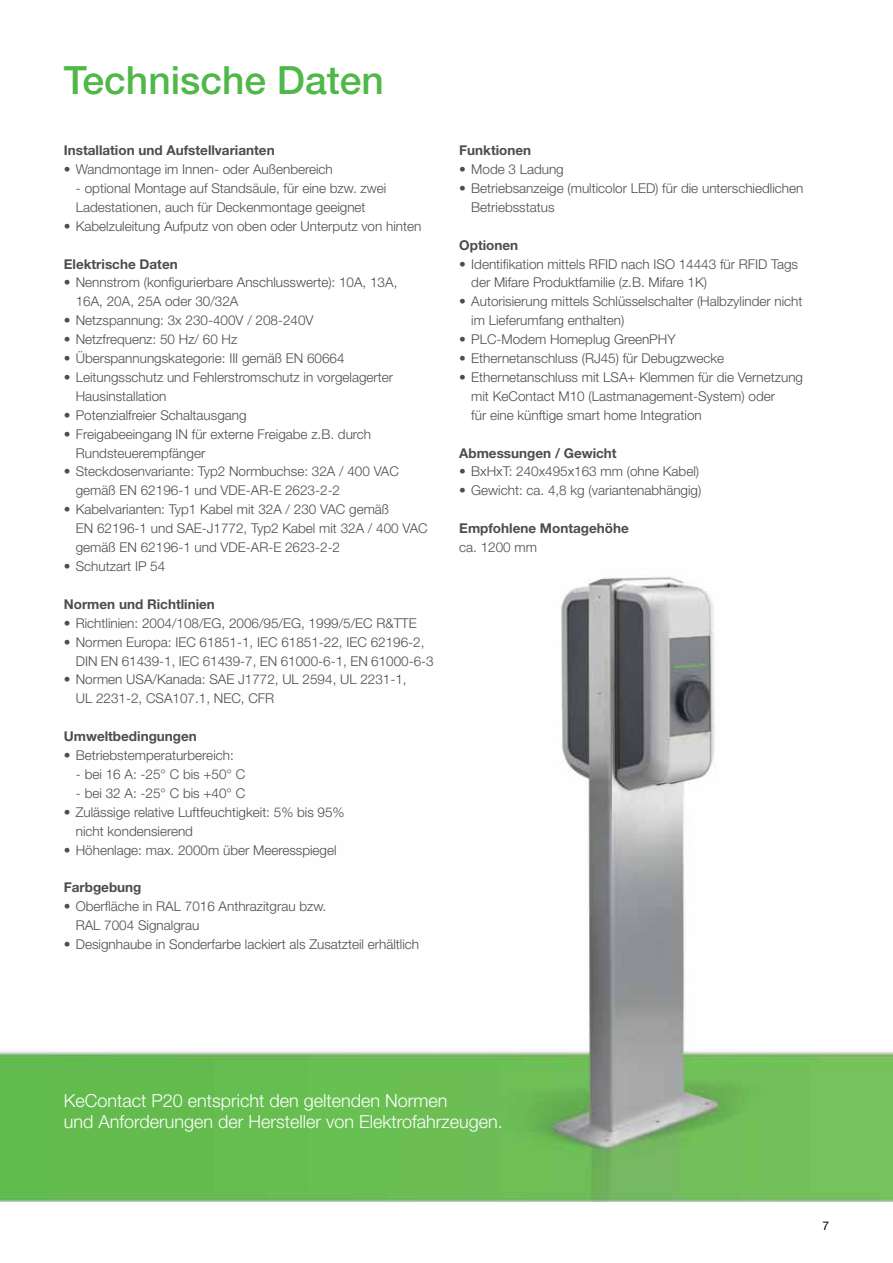
<style>
.page{position:relative;width:893px;height:1263px;background:#fff}
.page>*{position:absolute;margin:0;border:0;box-sizing:border-box;transform-origin:0 0}
.t1{font:500 39px "Helvetica Neue";color:#50b848}
.t2{font:300 18px/21px "Helvetica Neue";color:#fff}
.t3{font:300 13.5px/18.9px "Helvetica Neue";color:#4d4d4f}
.t4{font:700 13.5px "Helvetica Neue";color:#4d4d4f}
.t5{font:12px "Helvetica Neue";color:#000}
</style>
<div class="page">
<img style="left:0;top:577px;width:893px;height:624px">
<h1 class="t1" style="left:64px;top:57px;width:322px">Technische Daten</h1>
<p class="t4" style="left:64px;top:142px;width:212px">Installation und Aufstellvarianten</p>
<p class="t3" style="left:64px;top:159px;width:271px">• Wandmontage im Innen- oder Außenbereich</p>
<p class="t3" style="left:76px;top:178px;width:312px">- optional Montage auf Standsäule, für eine bzw. zwei<br>Ladestationen, auch für Deckenmontage geeignet</p>
<p class="t3" style="left:64px;top:216px;width:359px">• Kabelzuleitung Aufputz von oben oder Unterputz von hinten</p>
<p class="t4" style="left:64px;top:255px;width:115px">Elektrische Daten</p>
<p class="t3" style="left:76px;top:273px;width:323px;text-indent:-12px">• Nennstrom (konfigurierbare Anschlusswerte): 10A, 13A,<br>16A, 20A, 25A oder 30/32A</p>
<p class="t3" style="left:64px;top:311px;width:251px">• Netzspannung: 3x 230-400V / 208-240V</p>
<p class="t3" style="left:64px;top:330px;width:175px">• Netzfrequenz: 50 Hz/ 60 Hz</p>
<p class="t3" style="left:64px;top:348px;width:282px">• Überspannungskategorie: III gemäß EN 60664</p>
<p class="t3" style="left:76px;top:367px;width:319px;text-indent:-12px">• Leitungsschutz und Fehlerstromschutz in vorgelagerter<br>Hausinstallation</p>
<p class="t3" style="left:64px;top:405px;width:184px">• Potenzialfreier Schaltausgang</p>
<p class="t3" style="left:76px;top:424px;width:297px;text-indent:-12px">• Freigabeeingang IN für externe Freigabe z.B. durch<br>Rundsteuerempfänger</p>
<p class="t3" style="left:76px;top:462px;width:325px;text-indent:-12px">• Steckdosenvariante: Typ2 Normbuchse: 32A / 400 VAC gemäß EN 62196-1 und VDE-AR-E 2623-2-2</p>
<p class="t3" style="left:76px;top:500px;width:353px;text-indent:-12px">• Kabelvarianten: Typ1 Kabel mit 32A / 230 VAC gemäß<br>EN 62196-1 und SAE-J1772, Typ2 Kabel mit 32A / 400 VAC gemäß EN 62196-1 und VDE-AR-E 2623-2-2</p>
<p class="t3" style="left:64px;top:556px;width:103px">• Schutzart IP 54</p>
<p class="t4" style="left:64px;top:596px;width:153px">Normen und Richtlinien</p>
<p class="t3" style="left:64px;top:613px;width:354px">• Richtlinien: 2004/108/EG, 2006/95/EG, 1999/5/EC R&amp;TTE</p>
<p class="t3" style="left:76px;top:632px;width:359px;text-indent:-12px">• Normen Europa: IEC 61851-1, IEC 61851-22, IEC 62196-2,<br>DIN EN 61439-1, IEC 61439-7, EN 61000-6-1, EN 61000-6-3</p>
<p class="t3" style="left:76px;top:670px;width:332px;text-indent:-12px">• Normen USA/Kanada: SAE J1772, UL 2594, UL 2231-1,<br>UL 2231-2, CSA107.1, NEC, CFR</p>
<p class="t4" style="left:64px;top:728px;width:135px">Umweltbedingungen</p>
<p class="t3" style="left:64px;top:745px;width:172px">• Betriebstemperaturbereich:</p>
<p class="t3" style="left:76px;top:764px;width:171px">- bei 16 A: -25° C bis +50° C</p>
<p class="t3" style="left:76px;top:783px;width:171px">- bei 32 A: -25° C bis +40° C</p>
<p class="t3" style="left:76px;top:802px;width:270px;text-indent:-12px">• Zulässige relative Luftfeuchtigkeit: 5% bis 95% nicht kondensierend</p>
<p class="t3" style="left:64px;top:840px;width:274px">• Höhenlage: max. 2000m über Meeresspiegel</p>
<p class="t4" style="left:64px;top:879px;width:79px">Farbgebung</p>
<p class="t3" style="left:76px;top:897px;width:252px;text-indent:-12px">• Oberfläche in RAL 7016 Anthrazitgrau bzw.<br>RAL 7004 Signalgrau</p>
<p class="t3" style="left:64px;top:934px;width:357px">• Designhaube in Sonderfarbe lackiert als Zusatzteil erhältlich</p>
<p class="t4" style="left:459px;top:142px;width:74px">Funktionen</p>
<p class="t3" style="left:459px;top:159px;width:106px">• Mode 3 Ladung</p>
<p class="t3" style="left:471px;top:178px;width:334px;text-indent:-12px">• Betriebsanzeige (multicolor LED) für die unterschiedlichen<br>Betriebsstatus</p>
<p class="t4" style="left:459px;top:236px;width:60px">Optionen</p>
<p class="t3" style="left:471px;top:254px;width:328px;text-indent:-12px">• Identifikation mittels RFID nach ISO 14443 für RFID Tags der Mifare Produktfamilie (z.B. Mifare 1K)</p>
<p class="t3" style="left:471px;top:292px;width:333px;text-indent:-12px">• Autorisierung mittels Schlüsselschalter (Halbzylinder nicht im Lieferumfang enthalten)</p>
<p class="t3" style="left:459px;top:330px;width:218px">• PLC-Modem Homeplug GreenPHY</p>
<p class="t3" style="left:459px;top:348px;width:267px">• Ethernetanschluss (RJ45) für Debugzwecke</p>
<p class="t3" style="left:471px;top:367px;width:333px;text-indent:-12px">• Ethernetanschluss mit LSA+ Klemmen für die Vernetzung mit KeContact M10 (Lastmanagement-System) oder<br>für eine künftige smart home Integration</p>
<p class="t4" style="left:459px;top:444px;width:159px">Abmessungen / Gewicht</p>
<p class="t3" style="left:459px;top:462px;width:241px">• BxHxT: 240x495x163 mm (ohne Kabel)</p>
<p class="t3" style="left:459px;top:481px;width:244px">• Gewicht: ca. 4,8 kg (variantenabhängig)</p>
<p class="t4" style="left:459px;top:520px;width:171px">Empfohlene Montagehöhe</p>
<p class="t3" style="left:459px;top:537px;width:79px">ca. 1200 mm</p>
<h2 class="t2" style="left:64px;top:1090px;width:441px">KeContact P20 entspricht den geltenden Normen<br>und Anforderungen der Hersteller von Elektrofahrzeugen.</h2>
<p class="t5" style="left:822px;top:1218px;width:8px">7</p>
</div>
